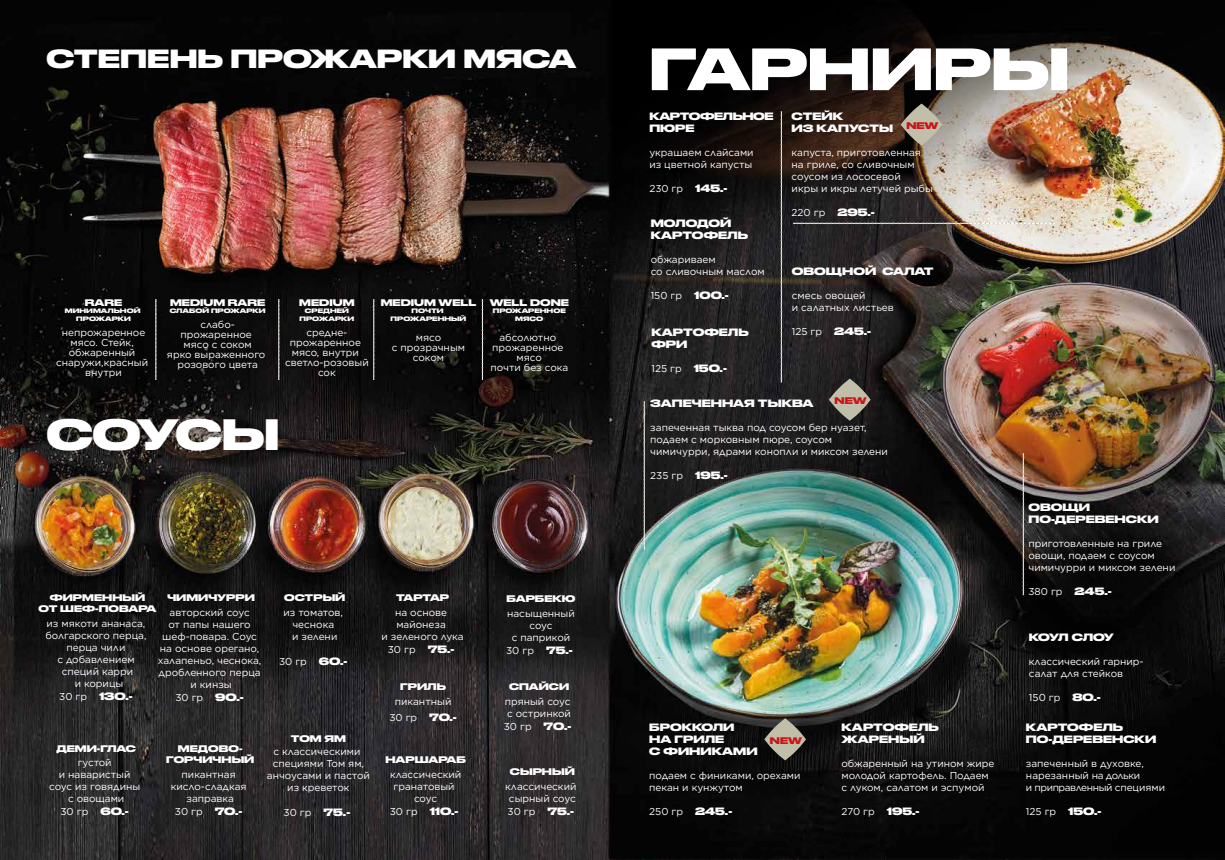
<style>
.page{position:relative;width:1225px;height:860px;background:#fff}
.page>*{position:absolute;margin:0;border:0;box-sizing:border-box;transform-origin:0 0}
.t1{font:700 56px "Druk Wide Cy";color:#fff}
.t2{font:700 41.3px "Druk Wide Cy";letter-spacing:-.035em;color:#fff}
.t3{font:700 24.8px "Druk Wide Cy";color:#fff}
.t4{font:10px/12px "Gotham";color:#fff;text-align:center}
.t5{font:700 10px/12px "Druk Wide Cy";color:#fff}
.t6{font:700 10px/12px "Druk Wide Cy";letter-spacing:-.045em;color:#fff}
.t7{font:700 10px "Druk Wide Cy";letter-spacing:-.085em;color:#fff}
.t8{font:700 9px/10.8px "Druk Wide Cy";color:#fff;text-align:center}
.t9{font:700 9px "Druk Wide Cy";color:#c91517}
.t10{font:700 6px/7.2px "Druk Wide Cy";color:#fff;text-align:center}
.s1{font-family:"Gotham";font-weight:400}
.s2{font-family:"Druk Wide Cy";font-weight:700}
</style>
<div class="page">
<img style="left:0;top:1px;width:1225px;height:858px">
<img style="left:612px;top:1px;width:613px;height:402px">
<svg style="left:900px;top:104px;width:42px;height:42px;background:#90897a"></svg>
<svg style="left:829px;top:379px;width:41px;height:42px;background:#78766a"></svg>
<svg style="left:764px;top:718px;width:42px;height:42px;background:#747266"></svg>
<svg style="left:643px;top:401px;width:2px;height:150px"></svg>
<svg style="left:1022px;top:453px;width:2px;height:143px"></svg>
<svg style="left:780px;top:111px;width:2px;height:272px"></svg>
<svg style="left:793px;top:223px;width:263px;height:1px"></svg>
<svg style="left:155px;top:299px;width:2px;height:81px"></svg>
<svg style="left:278px;top:299px;width:1px;height:81px"></svg>
<svg style="left:373px;top:299px;width:1px;height:81px"></svg>
<svg style="left:482px;top:299px;width:1px;height:81px"></svg>
<h3 class="t3" style="left:46px;top:39px;width:531px">СТЕПЕНЬ ПРОЖАРКИ МЯСА</h3>
<p class="t8" style="left:85px;top:297px;width:39px">RARE</p>
<p class="t10" style="left:65px;top:307px;width:77px">МИНИМАЛЬНОЙ<br>ПРОЖАРКИ</p>
<p class="t4" style="left:56px;top:327px;width:93px;line-height:10px">непрожаренное мясо. Стейк, обжаренный снаружи,красный внутри</p>
<p class="t8" style="left:170px;top:297px;width:97px">MEDIUM RARE</p>
<p class="t10" style="left:170px;top:307px;width:97px">СЛАБОЙ ПРОЖАРКИ</p>
<p class="t4" style="left:167px;top:320px;width:100px;line-height:10px">слабо&shy;прожаренное мясо с соком<br>ярко выраженного розового цвета</p>
<p class="t8" style="left:299px;top:297px;width:57px">MEDIUM</p>
<p class="t10" style="left:299px;top:307px;width:56px">СРЕДНЕЙ<br>ПРОЖАРКИ</p>
<p class="t4" style="left:285px;top:327px;width:85px;line-height:10px">средне&shy;прожаренное мясо, внутри светло-розовый сок</p>
<p class="t8" style="left:381px;top:297px;width:97px">MEDIUM WELL</p>
<p class="t10" style="left:390px;top:307px;width:77px">ПОЧТИ<br>ПРОЖАРЕННЫЙ</p>
<p class="t4" style="left:392px;top:332px;width:75px;line-height:10px">мясо<br>с прозрачным соком</p>
<p class="t8" style="left:490px;top:297px;width:81px">WELL DONE</p>
<p class="t10" style="left:493px;top:307px;width:74px">ПРОЖАРЕННОЕ<br>МЯСО</p>
<p class="t4" style="left:490px;top:332px;width:79px;line-height:10px">абсолютно прожаренное мясо<br>почти без сока</p>
<h2 class="t2" style="left:46px;top:400px;width:235px">СОУСЫ</h2>
<p class="t8" style="left:38px;top:592px;width:120px">ФИРМЕННЫЙ<br>ОТ ШЕФ-ПОВАРА</p>
<p class="t4" style="left:47px;top:617px;width:100px">из мякоти ананаса,</p>
<p class="t4" style="left:45px;top:629px;width:102px">болгарского перца,</p>
<p class="t4" style="left:67px;top:641px;width:60px">перца чили</p>
<p class="t4" style="left:57px;top:653px;width:79px">с добавлением</p>
<p class="t4" style="left:62px;top:665px;width:73px">специй карри</p>
<p class="t4" style="left:75px;top:677px;width:50px">и корицы</p>
<p class="t5" style="left:59px;top:690px;width:75px"><span class="s1">30 гр</span> 130.-</p>
<p class="t8" style="left:167px;top:592px;width:89px">ЧИМИЧУРРИ</p>
<p class="t4" style="left:158px;top:607px;width:105px">авторский соус<br>от папы нашего шеф-повара. Соус на основе орегано, халапеньо, чеснока, дробленного перца и кинзы</p>
<p class="t4" style="left:175px;top:692px;width:70px">30 гр <span class="s2">90.-</span></p>
<p class="t8" style="left:284px;top:592px;width:63px">ОСТРЫЙ</p>
<p class="t4" style="left:283px;top:607px;width:61px">из томатов, чеснока<br>и зелени</p>
<p class="t4" style="left:279px;top:656px;width:70px">30 гр <span class="s2">60.-</span></p>
<p class="t8" style="left:56px;top:743px;width:81px">ДЕМИ-ГЛАС</p>
<p class="t4" style="left:49px;top:756px;width:93px">густой<br>и наваристый соус из говядины с овощами</p>
<p class="t4" style="left:60px;top:805px;width:70px">30 гр <span class="s2">60.-</span></p>
<p class="t8" style="left:166px;top:743px;width:90px">МЕДОВО-<br>ГОРЧИЧНЫЙ</p>
<p class="t4" style="left:171px;top:768px;width:77px">пикантная кисло-сладкая заправка</p>
<p class="t4" style="left:175px;top:805px;width:69px">30 гр <span class="s2">70.-</span></p>
<p class="t8" style="left:291px;top:732px;width:56px">ТОМ ЯМ</p>
<p class="t4" style="left:267px;top:746px;width:104px">с классическими специями Том ям, анчоусами и пастой из креветок</p>
<p class="t4" style="left:284px;top:807px;width:68px">30 гр <span class="s2">75.-</span></p>
<p class="t8" style="left:396px;top:592px;width:55px">ТАРТАР</p>
<p class="t4" style="left:381px;top:607px;width:84px">на основе майонеза<br>и зеленого лука</p>
<p class="t4" style="left:388px;top:644px;width:68px">30 гр <span class="s2">75.-</span></p>
<p class="t8" style="left:400px;top:680px;width:47px">ГРИЛЬ</p>
<p class="t4" style="left:389px;top:693px;width:69px;line-height:16px">пикантный<br>30 гр <span class="s2">70.-</span></p>
<p class="t8" style="left:385px;top:753px;width:82px">НАРШАРАБ</p>
<p class="t4" style="left:390px;top:768px;width:73px">классический гранатовый соус</p>
<p class="t5" style="left:390px;top:804px;width:70px"><span class="s1">30 гр</span> 110.-</p>
<p class="t8" style="left:506px;top:592px;width:70px">БАРБЕКЮ</p>
<p class="t4" style="left:507px;top:607px;width:69px">насыщенный соус<br>с паприкой</p>
<p class="t4" style="left:506px;top:644px;width:68px">30 гр <span class="s2">75.-</span></p>
<p class="t8" style="left:509px;top:680px;width:62px">СПАЙСИ</p>
<p class="t4" style="left:505px;top:695px;width:68px;text-align:left">пряный соус с остринкой</p>
<p class="t4" style="left:504px;top:720px;width:69px">30 гр <span class="s2">70.-</span></p>
<p class="t8" style="left:510px;top:765px;width:66px">СЫРНЫЙ</p>
<p class="t4" style="left:505px;top:780px;width:73px">классический сырный соус</p>
<p class="t4" style="left:507px;top:805px;width:68px">30 гр <span class="s2">75.-</span></p>
<h1 class="t1" style="left:649px;top:23px;width:422px">ГАРНИРЫ</h1>
<p class="t6" style="left:649px;top:110px;width:126px">КАРТОФЕЛЬНОЕ<br>ПЮРЕ</p>
<p class="t4" style="left:649px;top:146px;width:106px;text-align:left">украшаем слайсами из цветной капусты</p>
<p class="t4" style="left:649px;top:182px;width:80px">230 гр <span class="s2">145.-</span></p>
<p class="t5" style="left:650px;top:216px;width:99px">МОЛОДОЙ<br>КАРТОФЕЛЬ</p>
<p class="t4" style="left:650px;top:253px;width:116px;text-align:left">обжариваем<br>со сливочным маслом</p>
<p class="t4" style="left:650px;top:289px;width:80px">150 гр <span class="s2">100.-</span></p>
<p class="t5" style="left:651px;top:325px;width:99px">КАРТОФЕЛЬ<br>ФРИ</p>
<p class="t4" style="left:651px;top:362px;width:77px">125 гр <span class="s2">150.-</span></p>
<p class="t5" style="left:791px;top:110px;width:103px">СТЕЙК<br>ИЗ КАПУСТЫ</p>
<p class="t4" style="left:791px;top:146px;width:143px;text-align:left">капуста, приготовленная на гриле, со сливочным соусом из лососевой<br>икры и икры летучей рыбы</p>
<p class="t4" style="left:791px;top:206px;width:85px">220 гр <span class="s2">295.-</span></p>
<p class="t9" style="left:906px;top:118px;width:34px">NEW</p>
<p class="t5" style="left:792px;top:265px;width:143px">ОВОЩНОЙ САЛАТ</p>
<p class="t4" style="left:792px;top:289px;width:104px;text-align:left">смесь овощей<br>и салатных листьев</p>
<p class="t4" style="left:792px;top:325px;width:81px">125 гр <span class="s2">245.-</span></p>
<p class="t9" style="left:834px;top:393px;width:34px">NEW</p>
<p class="t5" style="left:650px;top:397px;width:165px">ЗАПЕЧЕННАЯ ТЫКВА</p>
<p class="t4" style="left:650px;top:421px;width:239px;text-align:left">запеченная тыква под соусом бер нуазет, подаем с морковным пюре, соусом чимичурри, ядрами конопли и миксом зелени</p>
<p class="t4" style="left:650px;top:469px;width:79px">235 гр <span class="s2">195.-</span></p>
<p class="t5" style="left:649px;top:720px;width:110px">БРОККОЛИ<br>НА ГРИЛЕ<br>С ФИНИКАМИ</p>
<p class="t4" style="left:649px;top:769px;width:153px;text-align:left">подаем с финиками, орехами пекан и кунжутом</p>
<p class="t4" style="left:649px;top:805px;width:84px">250 гр <span class="s2">245.-</span></p>
<p class="t9" style="left:770px;top:733px;width:34px">NEW</p>
<p class="t5" style="left:841px;top:720px;width:99px">КАРТОФЕЛЬ<br>ЖАРЕНЫЙ</p>
<p class="t4" style="left:841px;top:757px;width:154px;text-align:left">обжаренный на утином жире молодой картофель. Подаем с луком, салатом и эспумой</p>
<p class="t4" style="left:841px;top:805px;width:79px">270 гр <span class="s2">195.-</span></p>
<p class="t5" style="left:1028px;top:501px;width:132px">ОВОЩИ<br>ПО-ДЕРЕВЕНСКИ</p>
<p class="t4" style="left:1028px;top:537px;width:148px;text-align:left">приготовленные на гриле овощи, подаем с соусом чимичурри и миксом зелени</p>
<p class="t4" style="left:1028px;top:585px;width:85px">380 гр <span class="s2">245.-</span></p>
<p class="t7" style="left:1029px;top:629px;width:86px">КОУЛ СЛОУ</p>
<p class="t4" style="left:1029px;top:655px;width:116px;text-align:left">классический гарнир&shy;салат для стейков</p>
<p class="t4" style="left:1029px;top:691px;width:73px">150 гр <span class="s2">80.-</span></p>
<p class="t5" style="left:1026px;top:720px;width:132px">КАРТОФЕЛЬ<br>ПО-ДЕРЕВЕНСКИ</p>
<p class="t4" style="left:1026px;top:757px;width:141px;text-align:left">запеченный в духовке, нарезанный на дольки<br>и приправленный специями</p>
<p class="t4" style="left:1026px;top:805px;width:77px">125 гр <span class="s2">150.-</span></p>
</div>
